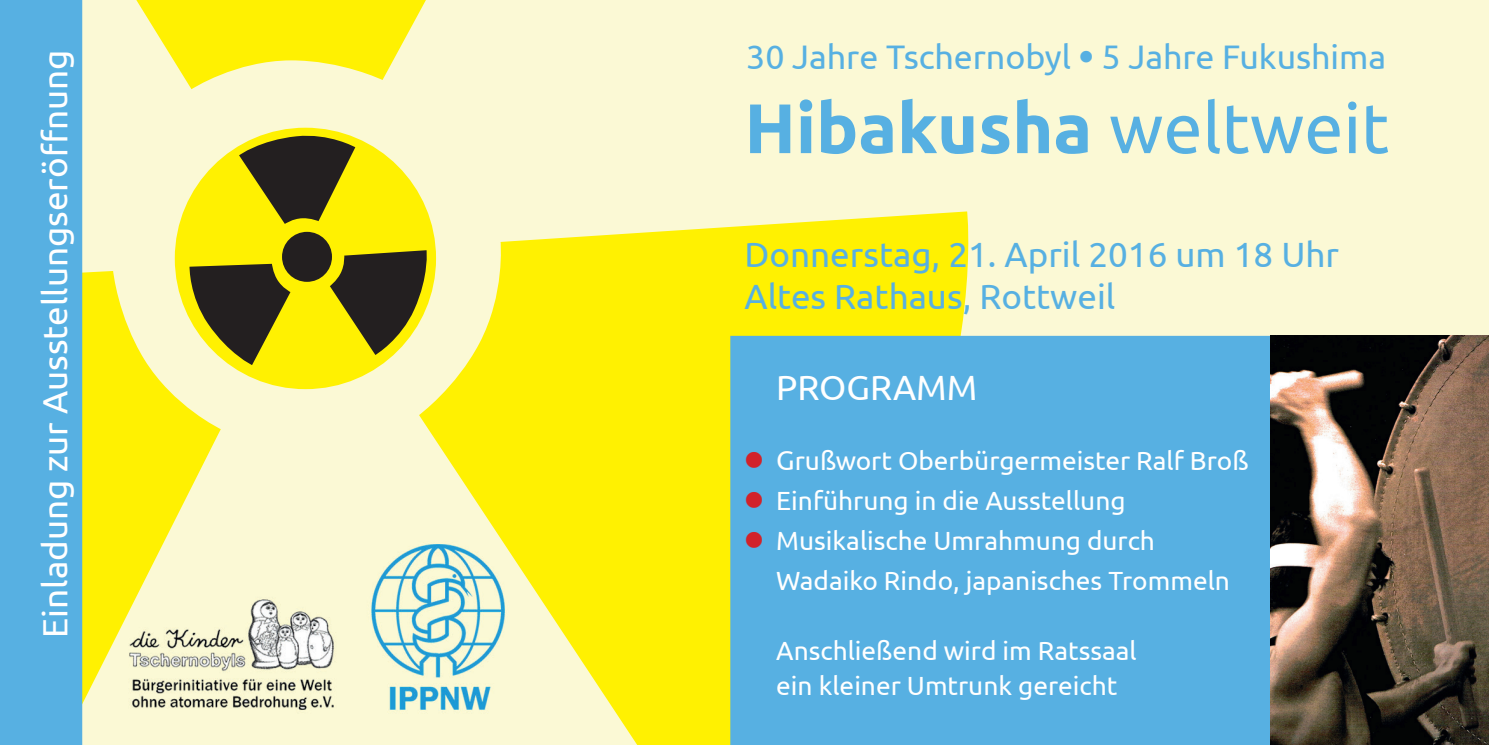
<style>
.page{position:relative;width:1489px;height:745px;background:#fff}
.page>*{position:absolute;margin:0;border:0;box-sizing:border-box;transform-origin:0 0}
.t1{font:700 70px "Ubuntu";color:#57b0e2}
.t2{font:35px/42px "Ubuntu";color:#57b0e2}
.t3{font:35px "Ubuntu";color:#fff}
.t4{font:34px "Ubuntu";color:#57b0e2}
.t5{font:26.25px/40px "Ubuntu";color:#fff}
.s1{font-weight:400}
.s2{color:#d1232a}
.s3{font-size:27.5px}
</style>
<div class="page">
<div style="left:82px;top:0;width:1406px;height:744px;background:#fbf9d5"></div>
<div style="left:175px;top:128px;width:261px;height:261px;background:#fff101;border-radius:50%"></div>
<div style="left:282px;top:232px;width:50px;height:50px;background:#231f20;border-radius:50%"></div>
<svg style="left:419px;top:211px;width:563px;height:533px;background:#f8f13d"></svg>
<svg style="left:330px;top:250px;width:99px;height:105px"></svg>
<svg style="left:239px;top:133px;width:116px;height:91px"></svg>
<svg style="left:189px;top:264px;width:101px;height:101px"></svg>
<svg style="left:82px;top:0;width:523px;height:89px;background:#fcf586"></svg>
<svg style="left:82px;top:271px;width:139px;height:473px;background:#f3eb6a"></svg>
<div style="left:730px;top:335px;width:540px;height:409px;background:#57b0e2"></div>
<div style="left:0;top:0;width:82px;height:744px;background:#57b0e2"></div>
<img style="left:1270px;top:335px;width:218px;height:409px">
<h2 class="t3" style="left:34px;top:637px;width:589px;rotate:-90deg">Einladung zur Ausstellungseröffnung</h2>
<p class="t4" style="left:746px;top:36px;width:641px">30 Jahre Tschernobyl ● 5 Jahre Fukushima</p>
<h1 class="t1" style="left:744px;top:86px;width:646px">Hibakusha <span class="s1">weltweit</span></h1>
<h2 class="t2" style="left:744px;top:232px;width:596px">Donnerstag, 21. April 2016 um 18 Uhr<br>Altes Rathaus, Rottweil</h2>
<h2 class="t3" style="left:776px;top:366px;width:202px">PROGRAMM</h2>
<p class="t5" style="left:743px;top:439px;width:506px"><span class="s2">●</span> <span class="s3">G</span>rußwort Oberbürgermeister Ralf Broß</p>
<p class="t5" style="left:743px;top:479px;width:383px"><span class="s2">●</span> Einführung in die Ausstellung</p>
<p class="t5" style="left:776px;top:519px;width:455px;text-indent:-32px"><span class="s2">●</span> Musikalische Umrahmung durch<br>Wadaiko Rindo, japanisches Trommeln</p>
<p class="t5" style="left:776px;top:632px;width:362px;line-height:35px">Anschließend wird im Ratssaal ein kleiner Umtrunk gereicht</p>
</div>
